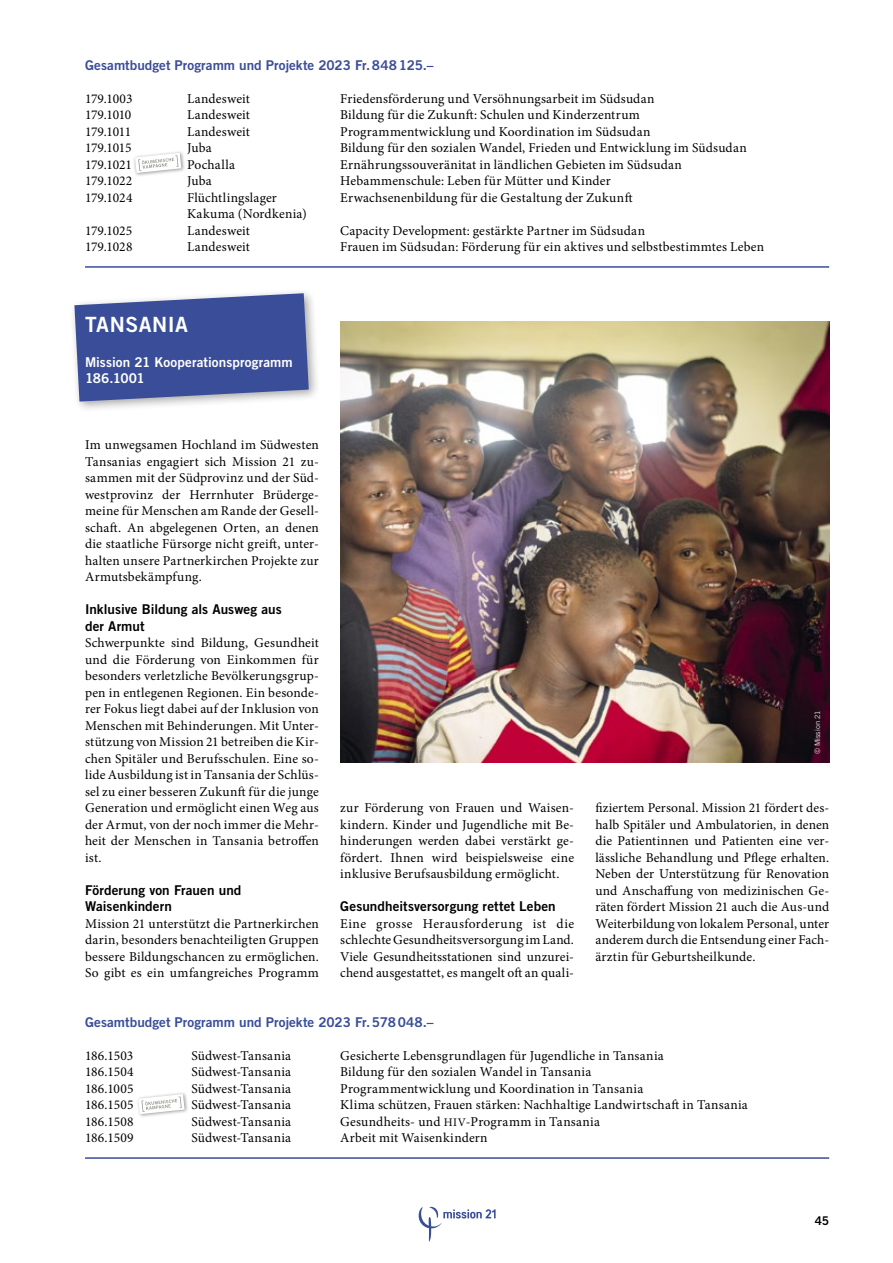
<style>
.page{position:relative;width:893px;height:1263px;background:#fff}
.page>*{position:absolute;margin:0;border:0;box-sizing:border-box;transform-origin:0 0}
.t1{font:21px "Trade Gothic LT Std Bd 2";letter-spacing:.025em;color:#fff}
.t2{font:13.5px/16.5px "Minion Pro";letter-spacing:.015em;color:#000;text-align:justify}
.t3{font:13.5px/16.5px "Trade Gothic LT Std Bd 2";letter-spacing:.005em;color:#000}
.t4{font:13.5px "Trade Gothic LT Std Bd 2";letter-spacing:.005em;color:#3a4d98}
.t5{font:13.5px/16.5px "Trade Gothic LT Std Bd 2";letter-spacing:.005em;color:#fff}
.t6{font:12px "Trade Gothic LT Std Bd 2";color:#000}
.t7{font:7.5px "Trade Gothic Next LT Pro";letter-spacing:.01em;color:#fff}
.s1{font-size:11.7px}
</style>
<div class="page">
<div style="left:68px;top:287px;width:253px;height:127px;background:#000;opacity:.35"></div>
<svg style="left:74px;top:293px;width:235px;height:109px;background:#5161a2"></svg>
<hr style="left:85px;top:266px;width:744px;height:2px;background:#3a4d98">
<img style="left:340px;top:322px;width:489px;height:441px">
<hr style="left:85px;top:1157px;width:744px;height:2px;background:#3a4d98">
<svg style="left:419px;top:1207px;width:77px;height:35px"></svg>
<div style="left:132px;top:150px;width:53px;height:27px;background:#000;opacity:.4"></div>
<svg style="left:135px;top:153px;width:46px;height:20px"></svg>
<div style="left:136px;top:1091px;width:53px;height:27px;background:#000;opacity:.4"></div>
<svg style="left:138px;top:1094px;width:47px;height:20px"></svg>
<p class="t4" style="left:85px;top:56px;width:350px">Gesamtbudget Programm und Projekte 2023 Fr.848125.–</p>
<p class="t2" style="left:85px;top:90px;width:49px">179.1003</p>
<p class="t2" style="left:187px;top:90px;width:64px">Landesweit</p>
<p class="t2" style="left:340px;top:90px;width:316px">Friedensförderung und Versöhnungsarbeit im Südsudan</p>
<p class="t2" style="left:85px;top:106px;width:48px">179.1010</p>
<p class="t2" style="left:187px;top:106px;width:64px">Landesweit</p>
<p class="t2" style="left:340px;top:106px;width:301px">Bildung für die Zukunft: Schulen und Kinderzentrum</p>
<p class="t2" style="left:85px;top:123px;width:48px">179.1011</p>
<p class="t2" style="left:187px;top:123px;width:64px">Landesweit</p>
<p class="t2" style="left:340px;top:123px;width:312px">Programmentwicklung und Koordination im Südsudan</p>
<p class="t2" style="left:85px;top:139px;width:48px">179.1015</p>
<p class="t2" style="left:187px;top:139px;width:26px">Juba</p>
<p class="t2" style="left:340px;top:139px;width:408px">Bildung für den sozialen Wandel, Frieden und Entwicklung im Südsudan</p>
<p class="t2" style="left:85px;top:156px;width:48px">179.1021</p>
<p class="t2" style="left:187px;top:156px;width:49px">Pochalla</p>
<p class="t2" style="left:340px;top:156px;width:343px">Ernährungssouveränitat in ländlichen Gebieten im Südsudan</p>
<p class="t2" style="left:85px;top:172px;width:49px">179.1022</p>
<p class="t2" style="left:187px;top:172px;width:26px">Juba</p>
<p class="t2" style="left:340px;top:172px;width:272px">Hebammenschule: Leben für Mütter und Kinder</p>
<p class="t2" style="left:85px;top:189px;width:49px">179.1024</p>
<p class="t2" style="left:187px;top:189px;width:91px">Flüchtlingslager</p>
<p class="t2" style="left:340px;top:189px;width:294px">Erwachsenenbildung für die Gestaltung der Zukunft</p>
<p class="t2" style="left:187px;top:205px;width:121px">Kakuma (Nordkenia)</p>
<p class="t2" style="left:85px;top:222px;width:49px">179.1025</p>
<p class="t2" style="left:187px;top:222px;width:64px">Landesweit</p>
<p class="t2" style="left:340px;top:222px;width:306px">Capacity Development: gestärkte Partner im Südsudan</p>
<p class="t2" style="left:85px;top:238px;width:49px">179.1028</p>
<p class="t2" style="left:187px;top:238px;width:64px">Landesweit</p>
<p class="t2" style="left:340px;top:238px;width:425px">Frauen im Südsudan: Förderung für ein aktives und selbstbestimmtes Leben</p>
<h1 class="t1" style="left:85px;top:312px;width:105px">TANSANIA</h1>
<p class="t5" style="left:85px;top:353px;width:209px">Mission 21 Kooperationsprogramm<br>186.1001</p>
<p class="t2" style="left:85px;top:437px;width:235px">Im unwegsamen Hochland im Südwesten Tansanias engagiert sich Mission 21 zu&shy;sammen mit der Südprovinz und der Süd&shy;westprovinz der Herrnhuter Brüderge&shy;meine für Menschen am Rande der Gesell&shy;schaft. An abgelegenen Orten, an denen die staatliche Fürsorge nicht greift, unter&shy;halten unsere Partnerkirchen Projekte zur Armutsbekämpfung.</p>
<p class="t3" style="left:85px;top:601px;width:198px">Inklusive Bildung als Ausweg aus der Armut</p>
<p class="t2" style="left:85px;top:635px;width:235px">Schwerpunkte sind Bildung, Gesundheit und die Förderung von Einkommen für besonders verletzliche Bevölkerungsgrup&shy;pen in entlegenen Regionen. Ein besonde&shy;rer Fokus liegt dabei auf der Inklusion von Menschen mit Behinderungen. Mit Unter&shy;stützung von Mission 21 betreiben die Kir&shy;chen Spitäler und Berufsschulen. Eine so&shy;lide Ausbildung ist in Tansania der Schlüs&shy;sel zu einer besseren Zukunft für die junge Generation und ermöglicht einen Weg aus der Armut, von der noch immer die Mehr&shy;heit der Menschen in Tansania betroffen ist.</p>
<p class="t3" style="left:85px;top:881px;width:158px">Förderung von Frauen und<br>Waisenkindern</p>
<p class="t2" style="left:85px;top:915px;width:235px">Mission 21 unterstützt die Partnerkirchen darin, besonders benachteiligten Gruppen bessere Bildungschancen zu ermöglichen.<br>So gibt es ein umfangreiches Programm</p>
<p class="t2" style="left:340px;top:800px;width:235px">zur Förderung von Frauen und Waisen&shy;kindern. Kinder und Jugendliche mit Be&shy;hinderungen werden dabei verstärkt ge&shy;fördert. Ihnen wird beispielsweise eine inklusive Berufsausbildung ermöglicht.</p>
<p class="t3" style="left:340px;top:898px;width:217px">Gesundheitsversorgung rettet Leben</p>
<p class="t2" style="left:340px;top:915px;width:235px">Eine grosse Herausforderung ist die schlechte Gesundheitsversorgung im Land.<br>Viele Gesundheitsstationen sind unzurei&shy;chend ausgestattet, es mangelt oft an quali-</p>
<p class="t7" style="left:812px;top:754px;width:45px;rotate:-90deg">© Mission 21</p>
<p class="t2" style="left:595px;top:800px;width:235px">fiziertem Personal. Mission 21 fördert des&shy;halb Spitäler und Ambulatorien, in denen die Patientinnen und Patienten eine ver&shy;lässliche Behandlung und Pflege erhalten.<br>Neben der Unterstützung für Renovation und Anschaffung von medizinischen Ge&shy;räten fördert Mission 21 auch die Aus-und Weiterbildung von lokalem Personal, unter anderem durch die Entsendung einer Fach&shy;ärztin für Geburtsheilkunde.</p>
<p class="t4" style="left:85px;top:1013px;width:350px">Gesamtbudget Programm und Projekte 2023 Fr.578048.–</p>
<p class="t2" style="left:85px;top:1047px;width:50px">186.1503</p>
<p class="t2" style="left:191px;top:1047px;width:101px">Südwest-Tansania</p>
<p class="t2" style="left:340px;top:1047px;width:325px">Gesicherte Lebensgrundlagen für Jugendliche in Tansania</p>
<p class="t2" style="left:85px;top:1064px;width:50px">186.1504</p>
<p class="t2" style="left:191px;top:1064px;width:101px">Südwest-Tansania</p>
<p class="t2" style="left:340px;top:1064px;width:253px">Bildung für den sozialen Wandel in Tansania</p>
<p class="t2" style="left:85px;top:1080px;width:50px">186.1005</p>
<p class="t2" style="left:191px;top:1080px;width:101px">Südwest-Tansania</p>
<p class="t2" style="left:340px;top:1080px;width:305px">Programmentwicklung und Koordination in Tansania</p>
<p class="t2" style="left:85px;top:1097px;width:50px">186.1505</p>
<p class="t2" style="left:191px;top:1097px;width:101px">Südwest-Tansania</p>
<p class="t2" style="left:340px;top:1097px;width:409px">Klima schützen, Frauen stärken: Nachhaltige Landwirtschaft in Tansania</p>
<p class="t2" style="left:85px;top:1113px;width:50px">186.1508</p>
<p class="t2" style="left:191px;top:1113px;width:101px">Südwest-Tansania</p>
<p class="t2" style="left:340px;top:1113px;width:261px">Gesundheits- und <span class="s1">HIV</span>-Programm in Tansania</p>
<p class="t2" style="left:85px;top:1130px;width:50px">186.1509</p>
<p class="t2" style="left:191px;top:1130px;width:101px">Südwest-Tansania</p>
<p class="t2" style="left:340px;top:1130px;width:149px">Arbeit mit Waisenkindern</p>
<p class="t6" style="left:815px;top:1213px;width:16px">45</p>
</div>
